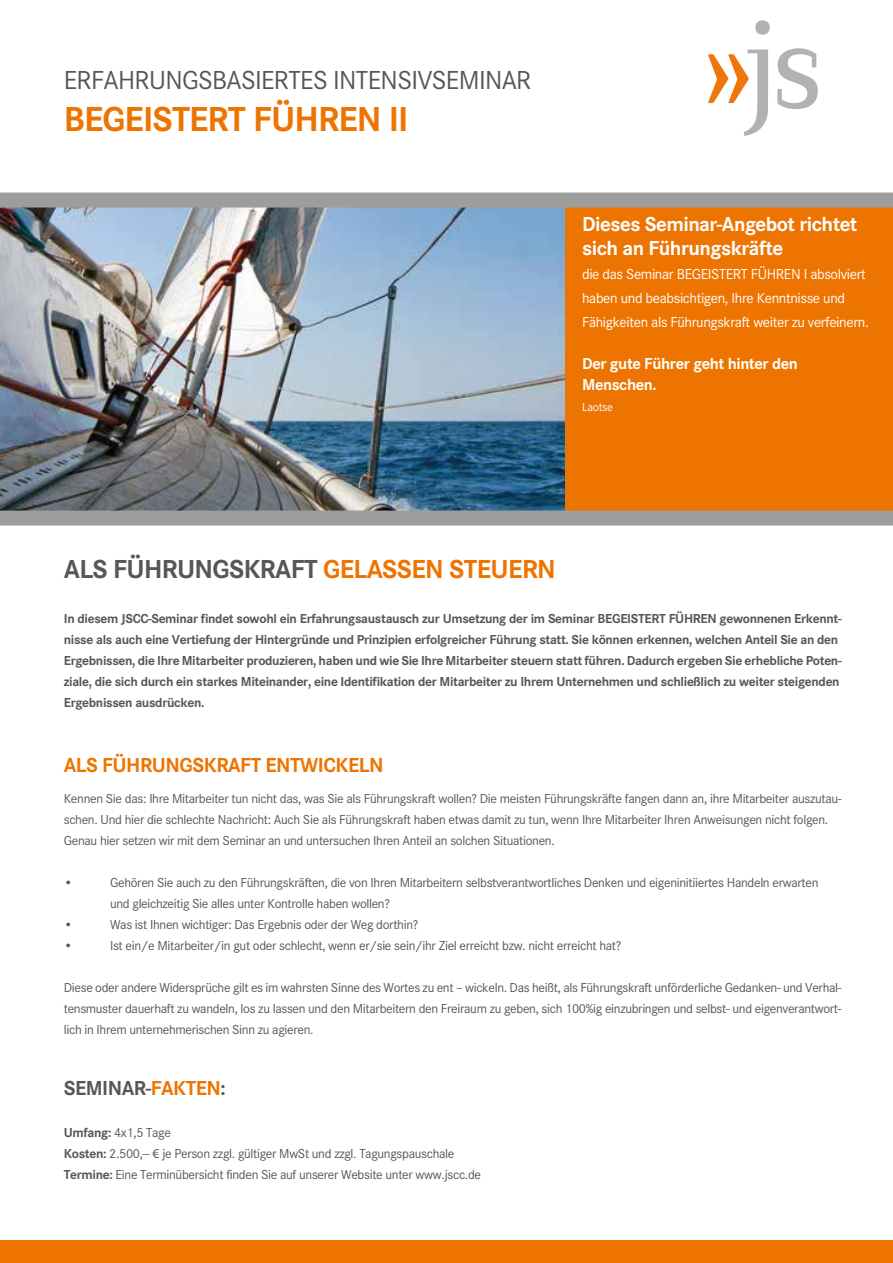
<style>
.page{position:relative;width:893px;height:1263px;background:#fff}
.page>*{position:absolute;margin:0;border:0;box-sizing:border-box;transform-origin:0 0}
.t1{font:700 36px "Corporate S";letter-spacing:-.025em;color:#ee7402}
.t2{font:27px "Corporate S";letter-spacing:-.025em;color:#575756}
.t3{font:700 27px "Corporate S";letter-spacing:-.025em;color:#575756}
.t4{font:700 21px/24px "Corporate S";letter-spacing:-.025em;color:#fff}
.t5{font:700 21px "Corporate S";letter-spacing:-.025em;color:#ee7402}
.t6{font:700 21px "Corporate S";letter-spacing:-.025em;color:#575756}
.t7{font:700 16.5px/21px "Corporate S";letter-spacing:-.025em;color:#fff}
.t8{font:15px/24px "Corporate S";letter-spacing:-.025em;color:#fff}
.t9{font:13.5px/21px "Corporate S";letter-spacing:-.025em;color:#575756}
.t10{font:700 13.5px/21px "Corporate S";letter-spacing:-.025em;color:#575756}
.t11{font:12px "Corporate S";color:#fff}
.s1{color:#ee7402}
.s2{font-weight:700}
.s3{font-family:"Myriad Pro"}
</style>
<div class="page">
<div style="left:0;top:1241px;width:893px;height:22px;background:#ee7402"></div>
<img style="left:0;top:208px;width:565px;height:303px">
<div style="left:565px;top:200px;width:328px;height:313px;background:#ee7402"></div>
<div style="left:0;top:193px;width:893px;height:15px;background:#9d9d9c"></div>
<div style="left:0;top:511px;width:893px;height:15px;background:#9d9d9c"></div>
<svg style="left:777px;top:48px;width:41px;height:62px"></svg>
<div style="left:755px;top:20px;width:15px;height:15px;background:#b3b1b2;border-radius:50%"></div>
<svg style="left:708px;top:50px;width:60px;height:86px"></svg>
<h2 class="t2" style="left:64px;top:65px;width:469px">ERFAHRUNGSBASIERTES INTENSIVSEMINAR</h2>
<h1 class="t1" style="left:64px;top:98px;width:346px">BEGEISTERT FÜHREN II</h1>
<h3 class="t4" style="left:582px;top:212px;width:277px">Dieses Seminar-Angebot richtet sich an Führungskräfte</h3>
<p class="t8" style="left:582px;top:262px;width:288px">die das Seminar BEGEISTERT FÜHREN I absolviert haben und beabsichtigen, Ihre Kenntnisse und<br>Fähigkeiten als Führungskraft weiter zu verfeinern.</p>
<p class="t7" style="left:582px;top:353px;width:217px">Der gute Führer geht hinter den<br>Menschen.</p>
<p class="t11" style="left:582px;top:400px;width:32px">Laotse</p>
<h2 class="t3" style="left:64px;top:554px;width:494px">ALS FÜHRUNGSKRAFT <span class="s1">GELASSEN STEUERN</span></h2>
<p class="t10" style="left:64px;top:608px;width:779px">In diesem JSCC-Seminar findet sowohl ein Erfahrungsaustausch zur Umsetzung der im Seminar BEGEISTERT FÜHREN gewonnenen Erkennt&shy;nisse als auch eine Vertiefung der Hintergründe und Prinzipien erfolgreicher Führung statt. Sie können erkennen, welchen Anteil Sie an den Ergebnissen, die Ihre Mitarbeiter produzieren, haben und wie Sie Ihre Mitarbeiter steuern statt führen. Dadurch ergeben Sie erhebliche Poten&shy;ziale, die sich durch ein starkes Miteinander, eine Identifikation der Mitarbeiter zu Ihrem Unternehmen und schließlich zu weiter steigenden Ergebnissen ausdrücken.</p>
<h3 class="t5" style="left:64px;top:753px;width:321px">ALS FÜHRUNGSKRAFT ENTWICKELN</h3>
<p class="t9" style="left:64px;top:788px;width:779px">Kennen Sie das: Ihre Mitarbeiter tun nicht das, was Sie als Führungskraft wollen? Die meisten Führungskräfte fangen dann an, ihre Mitarbeiter auszutau&shy;schen. Und hier die schlechte Nachricht: Auch Sie als Führungskraft haben etwas damit zu tun, wenn Ihre Mitarbeiter Ihren Anweisungen nicht folgen.<br>Genau hier setzen wir mit dem Seminar an und untersuchen Ihren Anteil an solchen Situationen.</p>
<p class="t9" style="left:64px;top:872px;width:11px">•</p>
<p class="t9" style="left:110px;top:872px;width:710px">Gehören Sie auch zu den Führungskräften, die von Ihren Mitarbeitern selbstverantwortliches Denken und eigeninitiiertes Handeln erwarten und gleichzeitig Sie alles unter Kontrolle haben wollen?</p>
<p class="t9" style="left:64px;top:914px;width:11px">•</p>
<p class="t9" style="left:110px;top:914px;width:310px">Was ist Ihnen wichtiger: Das Ergebnis oder der Weg dorthin?</p>
<p class="t9" style="left:64px;top:935px;width:11px">•</p>
<p class="t9" style="left:110px;top:935px;width:513px">Ist ein/e Mitarbeiter/in gut oder schlecht, wenn er/sie sein/ihr Ziel erreicht bzw. nicht erreicht hat?</p>
<p class="t9" style="left:64px;top:977px;width:779px;text-align:justify">Diese oder andere Widersprüche gilt es im wahrsten Sinne des Wortes zu ent – wickeln. Das heißt, als Führungskraft unförderliche Gedanken- und Verhal&shy;tensmuster dauerhaft zu wandeln, los zu lassen und den Mitarbeitern den Freiraum zu geben, sich 100%ig einzubringen und selbst- und eigenverantwort&shy;lich in Ihrem unternehmerischen Sinn zu agieren.</p>
<h3 class="t6" style="left:64px;top:1076px;width:163px">SEMINAR-<span class="s1">FAKTEN</span>:</h3>
<p class="t9" style="left:64px;top:1122px;width:419px"><span class="s2">Umfang:</span> 4x1,5 Tage<br><span class="s2">Kosten:</span> 2.500,-- <span class="s3">€</span> je Person zzgl. gültiger MwSt und zzgl. Tagungspauschale<br><span class="s2">Termine:</span> Eine Terminübersicht finden Sie auf unserer Website unter www.jscc.de</p>
</div>
